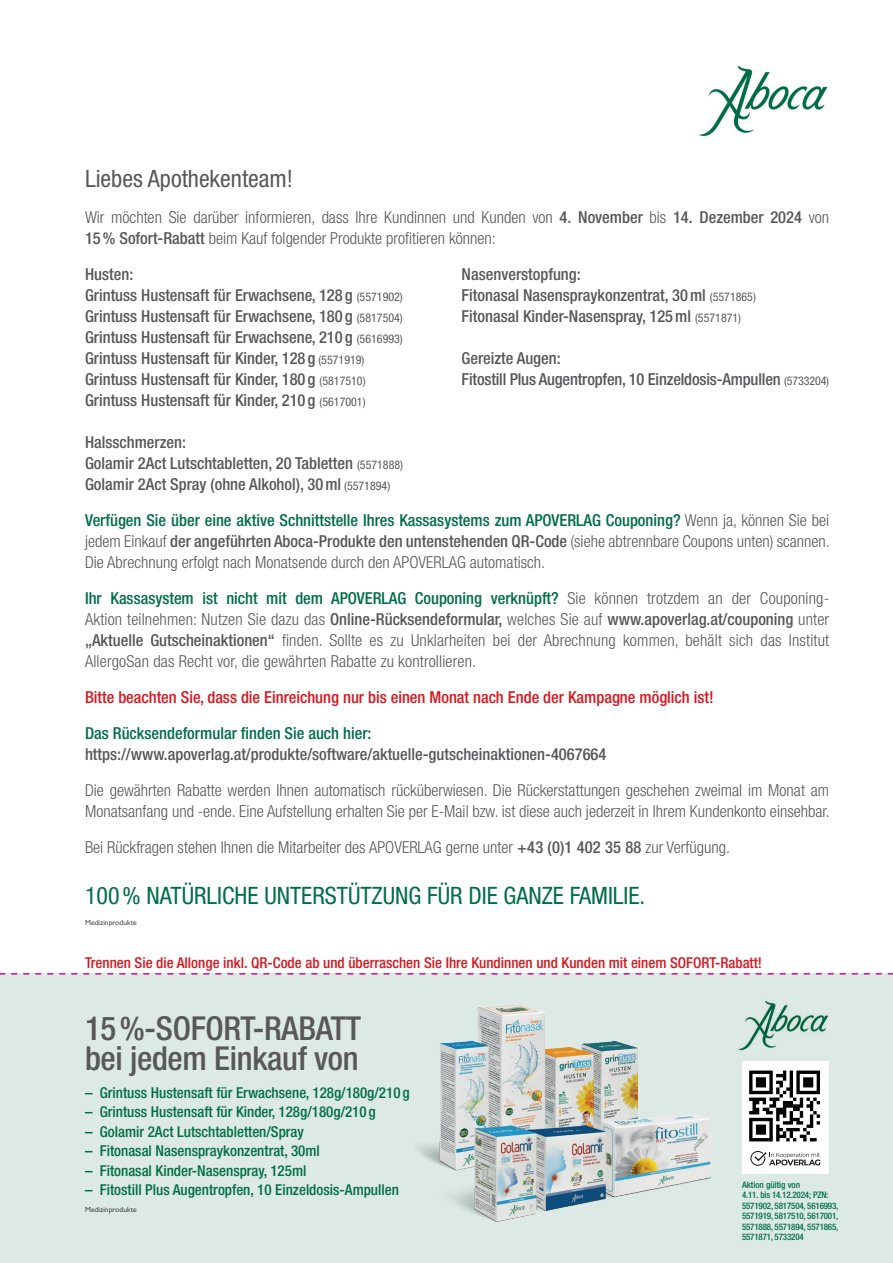
<style>
.page{position:relative;width:893px;height:1263px;background:#fff}
.page>*{position:absolute;margin:0;border:0;box-sizing:border-box;transform-origin:0 0}
.t1{font:500 condensed 33px/30px "Helvetica Neue LT Pro";letter-spacing:-.01em;color:#57585a}
.t2{font:condensed 24px "Helvetica Neue LT Pro";color:#006e47}
.t3{font:condensed 24px "Helvetica Neue LT Pro";color:#57585a}
.t4{font:300 condensed 16.5px/21px "Helvetica Neue LT Pro";color:#57585a}
.t5{font:500 condensed 16.5px/21px "Helvetica Neue LT Pro";color:#57585a}
.t6{font:500 condensed 16.5px "Helvetica Neue LT Pro";color:#d7171f}
.t7{font:500 condensed 16.5px "Helvetica Neue LT Pro";color:#006e47}
.t8{font:500 condensed 15px "Helvetica Neue LT Pro";color:#006e47}
.t9{font:500 condensed 15px "Helvetica Neue LT Pro";color:#d7171f}
.t10{font:500 condensed 9px/10.5px "Helvetica Neue LT Pro";letter-spacing:-.02em;color:#006e47}
.t11{font:7.5px "Gill Sans MT Pro";letter-spacing:.01em;color:#231f20}
.s1{font-weight:500}
.s2{font-weight:400;font-size:12px}
.s3{font-weight:500;color:#006e47}
</style>
<div class="page">
<div style="left:0;top:974px;width:893px;height:289px;background:#dce9e4"></div>
<img style="left:365px;top:974px;width:403px;height:248px">
<img style="left:699px;top:66px;width:129px;height:71px">
<div style="left:742px;top:1062px;width:86px;height:111px;background:#fff"></div>
<svg style="left:749px;top:1070px;width:71px;height:71px"></svg>
<svg style="left:750px;top:1151px;width:70px;height:15px"></svg>
<svg style="left:0;top:973px;width:893px;height:1px"></svg>
<img style="left:736px;top:999px;width:93px;height:52px">
<h2 class="t3" style="left:85px;top:165px;width:210px">Liebes Apothekenteam!</h2>
<p class="t4" style="left:85px;top:207px;width:746px">Wir möchten Sie darüber informieren, dass Ihre Kundinnen und Kunden von <span class="s1">4. November</span> bis <span class="s1">14. Dezember 2024</span> von<br><span class="s1">15% Sofort-Rabatt</span> beim Kauf folgender Produkte profitieren können:</p>
<p class="t5" style="left:85px;top:264px;width:319px">Husten:<br>Grintuss Hustensaft für Erwachsene, 128 g <span class="s2">(5571902)<br></span>Grintuss Hustensaft für Erwachsene, 180 g <span class="s2">(5817504)<br></span>Grintuss Hustensaft für Erwachsene, 210 g <span class="s2">(5616993)<br></span>Grintuss Hustensaft für Kinder, 128 g <span class="s2">(5571919)<br></span>Grintuss Hustensaft für Kinder, 180 g <span class="s2">(5817510)<br></span>Grintuss Hustensaft für Kinder, 210 g <span class="s2">(5617001)</span></p>
<p class="t5" style="left:85px;top:432px;width:320px">Halsschmerzen:<br>Golamir 2Act Lutschtabletten, 20 Tabletten <span class="s2">(5571888)<br></span>Golamir 2Act Spray (ohne Alkohol), 30ml <span class="s2">(5571894)</span></p>
<p class="t5" style="left:462px;top:264px;width:296px">Nasenverstopfung:<br>Fitonasal Nasenspraykonzentrat, 30ml <span class="s2">(5571865)<br></span>Fitonasal Kinder-Nasenspray, 125ml <span class="s2">(5571871)</span></p>
<p class="t5" style="left:462px;top:348px;width:369px">Gereizte Augen:<br>Fitostill Plus Augentropfen, 10 Einzeldosis-Ampullen <span class="s2">(5733204)</span></p>
<p class="t4" style="left:85px;top:510px;width:746px;text-align:justify"><span class="s3">Verfügen Sie über eine aktive Schnittstelle Ihres Kassasystems zum APOVERLAG Couponing?</span> Wenn ja, können Sie bei jedem Einkauf <span class="s1">der angeführten Aboca-Produkte den untenstehenden QR-Code</span> (siehe abtrennbare Coupons unten) scannen.<br>Die Abrechnung erfolgt nach Monatsende durch den APOVERLAG automatisch.</p>
<p class="t4" style="left:85px;top:588px;width:746px;text-align:justify"><span class="s3">Ihr Kassasystem ist nicht mit dem APOVERLAG Couponing verknüpft?</span> Sie können trotzdem an der Couponing-Aktion teilnehmen: Nutzen Sie dazu das <span class="s1">Online-Rücksendeformular,</span> welches Sie auf <span class="s1">www.apoverlag.at/couponing</span> unter <span class="s1">„Aktuelle Gutscheinaktionen“</span> finden. Sollte es zu Unklarheiten bei der Abrechnung kommen, behält sich das Institut AllergoSan das Recht vor, die gewährten Rabatte zu kontrollieren.</p>
<p class="t6" style="left:85px;top:688px;width:630px">Bitte beachten Sie, dass die Einreichung nur bis einen Monat nach Ende der Kampagne möglich ist!</p>
<p class="t7" style="left:85px;top:724px;width:288px">Das Rücksendeformular finden Sie auch hier:</p>
<p class="t5" style="left:85px;top:744px;width:523px">https://www.apoverlag.at/produkte/software/aktuelle-gutscheinaktionen-4067664</p>
<p class="t4" style="left:85px;top:780px;width:746px">Die gewährten Rabatte werden Ihnen automatisch rücküberwiesen. Die Rückerstattungen geschehen zweimal im Monat am<br>Monatsanfang und -ende. Eine Aufstellung erhalten Sie per E-Mail bzw. ist diese auch jederzeit in Ihrem Kundenkonto einsehbar.</p>
<p class="t4" style="left:85px;top:837px;width:647px">Bei Rückfragen stehen Ihnen die Mitarbeiter des APOVERLAG gerne unter <span class="s1">+43 (0)1 402 35 88</span> zur Verfügung.</p>
<h2 class="t2" style="left:85px;top:882px;width:562px">100% NATÜRLICHE UNTERSTÜTZUNG FÜR DIE GANZE FAMILIE.</h2>
<p class="t11" style="left:85px;top:918px;width:53px">Medizinprodukte</p>
<p class="t9" style="left:85px;top:953px;width:679px">Trennen Sie die Allonge inkl. QR-Code ab und überraschen Sie Ihre Kundinnen und Kunden mit einem SOFORT-Rabatt!</p>
<h1 class="t1" style="left:85px;top:1013px;width:277px">15%-SOFORT-RABATT bei jedem Einkauf von</h1>
<p class="t8" style="left:85px;top:1084px;width:326px">– Grintuss Hustensaft für Erwachsene, 128g/180g/210 g</p>
<p class="t8" style="left:85px;top:1103px;width:292px">– Grintuss Hustensaft für Kinder, 128g/180g/210 g</p>
<p class="t8" style="left:85px;top:1123px;width:220px">– Golamir 2Act Lutschtabletten/Spray</p>
<p class="t8" style="left:85px;top:1142px;width:236px">– Fitonasal Nasenspraykonzentrat, 30ml</p>
<p class="t8" style="left:85px;top:1162px;width:223px">– Fitonasal Kinder-Nasenspray, 125ml</p>
<p class="t8" style="left:85px;top:1181px;width:315px">– Fitostill Plus Augentropfen, 10 Einzeldosis-Ampullen</p>
<p class="t11" style="left:85px;top:1205px;width:53px">Medizinprodukte</p>
<p class="t10" style="left:742px;top:1179px;width:98px">Aktion gültig von<br>4.11. bis 14.12.2024; PZN:<br>5571902, 5817504, 5616993,<br>5571919, 5817510, 5617001,<br>5571888, 5571894, 5571865,<br>5571871, 5733204</p>
</div>
